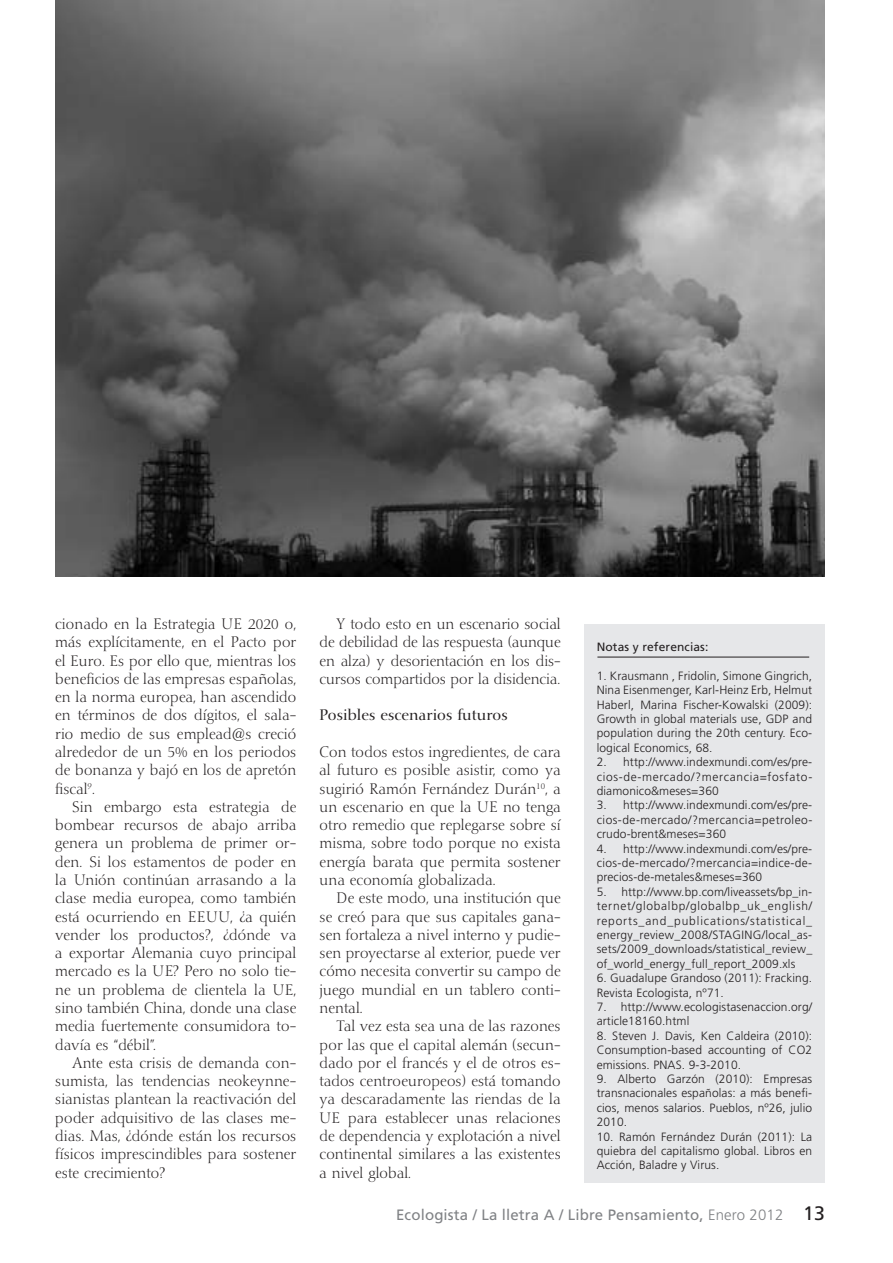
<style>
.page{position:relative;width:893px;height:1263px;background:#fff}
.page>*{position:absolute;margin:0;border:0;box-sizing:border-box;transform-origin:0 0}
.t1{font:300 15px/18.3px "Nofret";letter-spacing:.01em;color:#231f20;text-align:justify}
.t2{font:15px "Frutiger";letter-spacing:.01em;color:#808285}
.t3{font:15px "Nofret";letter-spacing:.01em;color:#231f20}
.t4{font:300 12px/14.4px "Frutiger";letter-spacing:.01em;color:#231f20;text-align:justify}
.t5{font:12px "Frutiger";letter-spacing:.01em;color:#231f20}
.s1{font-weight:300}
.s2{font-size:19.5px;color:#231f20}
</style>
<div class="page">
<div style="left:584px;top:624px;width:241px;height:558px;background:#e6e7e9"></div>
<hr style="left:597px;top:657px;width:212px;height:1px;background:#231f20">
<img style="left:55px;top:0;width:770px;height:577px">
<p class="t1" style="left:55px;top:615px;width:242px">cionado en la Estrategia UE 2020 o, más explícitamente, en el Pacto por el Euro. Es por ello que, mientras los beneficios de las empresas españolas, en la norma europea, han ascendido en términos de dos dígitos, el sala&shy;rio medio de sus emplead@s creció alrededor de un 5% en los periodos de bonanza y bajó en los de apretón fiscal<sup>9</sup>.</p>
<p class="t1" style="left:55px;top:798px;width:242px;text-indent:17px">Sin embargo esta estrategia de bombear recursos de abajo arriba genera un problema de primer or&shy;den. Si los estamentos de poder en la Unión continúan arrasando a la clase media europea, como también está ocurriendo en EEUU, ¿a quién vender los productos?, ¿dónde va a exportar Alemania cuyo principal mercado es la UE? Pero no solo tie&shy;ne un problema de clientela la UE, sino también China, donde una clase media fuertemente consumidora to&shy;davía es “débil”.</p>
<p class="t1" style="left:55px;top:1054px;width:242px;text-indent:17px">Ante esta crisis de demanda con&shy;sumista, las tendencias neokeynne&shy;sianistas plantean la reactivación del poder adquisitivo de las clases me&shy;dias. Mas, ¿dónde están los recursos físicos imprescindibles para sostener este crecimiento?</p>
<p class="t1" style="left:320px;top:615px;width:242px;text-indent:17px">Y todo esto en un escenario social de debilidad de las respuesta (aunque en alza) y desorientación en los dis&shy;cursos compartidos por la disidencia.</p>
<p class="t3" style="left:320px;top:706px;width:190px">Posibles escenarios futuros</p>
<p class="t1" style="left:320px;top:743px;width:242px">Con todos estos ingredientes, de cara al futuro es posible asistir, como ya sugirió Ramón Fernández Durán<sup>10</sup>, a un escenario en que la UE no tenga otro remedio que replegarse sobre sí misma, sobre todo porque no exista energía barata que permita sostener una economía globalizada.</p>
<p class="t1" style="left:320px;top:889px;width:242px;text-indent:17px">De este modo, una institución que se creó para que sus capitales gana&shy;sen fortaleza a nivel interno y pudie&shy;sen proyectarse al exterior, puede ver cómo necesita convertir su campo de juego mundial en un tablero conti&shy;nental.</p>
<p class="t1" style="left:320px;top:1017px;width:242px;text-indent:17px">Tal vez esta sea una de las razones por las que el capital alemán (secun&shy;dado por el francés y el de otros es&shy;tados centroeuropeos) está tomando ya descaradamente las riendas de la UE para establecer unas relaciones de dependencia y explotación a nivel continental similares a las existentes a nivel global.</p>
<p class="t5" style="left:597px;top:640px;width:113px">Notas y referencias:</p>
<p class="t4" style="left:597px;top:668px;width:217px">1. Krausmann , Fridolin, Simone Gingrich, Nina Eisenmenger, Karl-Heinz Erb, Helmut Haberl, Marina Fischer-Kowalski (2009):<br>Growth in global materials use, GDP and population during the 20th century. Eco&shy;logical Economics, 68.</p>
<p class="t4" style="left:597px;top:755px;width:217px">2. http://www.indexmundi.com/es/pre&shy;cios-de-mercado/?mercancia=fosfato&shy;diamonico&amp;meses=360</p>
<p class="t4" style="left:597px;top:798px;width:217px">3. http://www.indexmundi.com/es/pre&shy;cios-de-mercado/?mercancia=petroleo&shy;crudo-brent&amp;meses=360</p>
<p class="t4" style="left:597px;top:841px;width:217px">4. http://www.indexmundi.com/es/pre&shy;cios-de-mercado/?mercancia=indice-de&shy;precios-de-metales&amp;meses=360</p>
<p class="t4" style="left:597px;top:884px;width:217px">5. http://www.bp.com/liveassets/bp_in&shy;ternet/globalbp/globalbp_uk_english/ reports_and_publications/statistical_ energy_review_2008/STAGING/local_as&shy;sets/2009_downloads/statistical_review_ of_world_energy_full_report_2009.xls</p>
<p class="t4" style="left:597px;top:971px;width:217px">6. Guadalupe Grandoso (2011): Fracking.<br>Revista Ecologista, nº71.</p>
<p class="t4" style="left:597px;top:1000px;width:217px">7. http://www.ecologistasenaccion.org/ article18160.html</p>
<p class="t4" style="left:597px;top:1028px;width:217px">8. Steven J. Davis, Ken Caldeira (2010):<br>Consumption-based accounting of CO2 emissions. PNAS. 9-3-2010.</p>
<p class="t4" style="left:597px;top:1072px;width:217px">9. Alberto Garzón (2010): Empresas transnacionales españolas: a más benefi&shy;cios, menos salarios. Pueblos, nº26, julio 2010.</p>
<p class="t4" style="left:597px;top:1129px;width:217px">10. Ramón Fernández Durán (2011): La quiebra del capitalismo global. Libros en Acción, Baladre y Virus.</p>
<p class="t2" style="left:396px;top:1206px;width:430px">Ecologista / La lletra A / Libre Pensamiento, <span class="s1">Enero 2012</span> <span class="s2">13</span></p>
</div>
